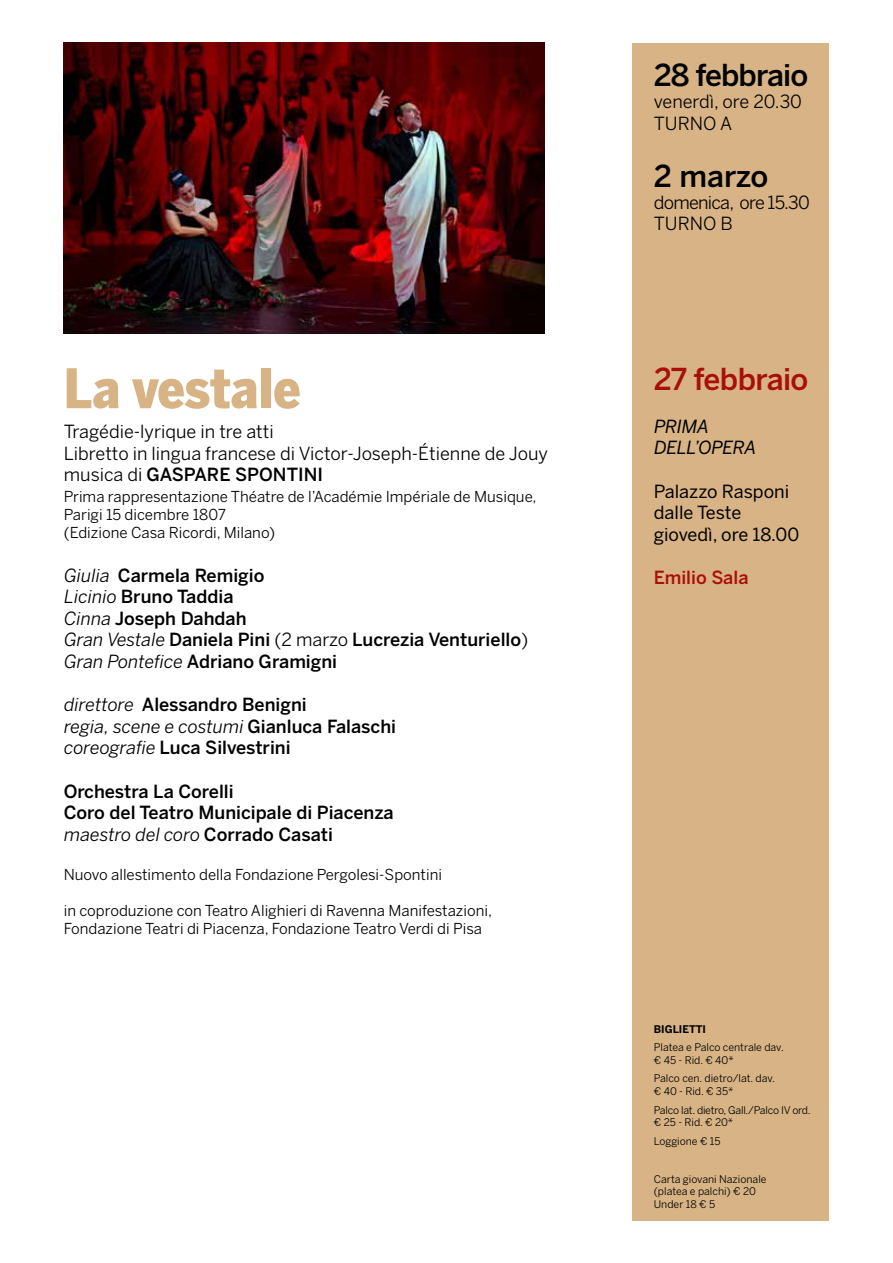
<style>
.page{position:relative;width:893px;height:1263px;background:#fff}
.page>*{position:absolute;margin:0;border:0;box-sizing:border-box;transform-origin:0 0}
.t1{font:900 54px "Benton Sans Cond";color:#d8b385}
.t2{font:500 30px "Benton Sans";letter-spacing:-.03em;color:#010202}
.t3{font:500 30px "Benton Sans";letter-spacing:-.02em;color:#a90f09}
.t4{font:500 18px/21.6px "Benton Sans";color:#000}
.t5{font:18px/21.6px "Benton Sans";color:#000}
.t6{font:18px/21.6px "Benton Sans";color:#000}
.t7{font:18px/21.6px "Benton Sans";letter-spacing:-.04em;color:#000}
.t8{font:italic 18px/21.6px "Benton Sans";letter-spacing:-.02em;color:#000}
.t9{font:500 18px "Benton Sans";color:#a90f09}
.t10{font:15px/18px "Benton Sans";color:#000}
.t11{font:10.5px/12.6px "Benton Sans";color:#000}
.t12{font:10.5px/12.6px "Benton Sans";letter-spacing:-.02em;color:#000}
.t13{font:700 10.5px "Benton Sans";color:#000}
.s1{font-weight:500}
.s2{font-weight:400;font-style:italic}
.s3{font-weight:400}
</style>
<div class="page">
<img style="left:64px;top:43px;width:481px;height:291px">
<div style="left:632px;top:43px;width:197px;height:1177px;background:#d8b385"></div>
<h1 class="t1" style="left:64px;top:357px;width:238px">La vestale</h1>
<p class="t5" style="left:64px;top:421px;width:486px">Tragédie-lyrique in tre atti<br>Libretto in lingua francese di Victor-Joseph-Étienne de Jouy musica di <span class="s1">GASPARE SPONTINI</span></p>
<p class="t10" style="left:64px;top:488px;width:474px">Prima rappresentazione Théatre de l’Académie Impériale de Musique,<br>Parigi 15 dicembre 1807<br>(Edizione Casa Ricordi, Milano)</p>
<p class="t4" style="left:64px;top:564px;width:466px"><span class="s2">Giulia</span> Carmela Remigio<br><span class="s2">Licinio</span> Bruno Taddia<br><span class="s2">Cinna</span> Joseph Dahdah<br><span class="s2">Gran Vestale</span> Daniela Pini <span class="s3">(2 marzo</span> Lucrezia Venturiello<span class="s3">)<br></span><span class="s2">Gran Pontefice</span> Adriano Gramigni</p>
<p class="t4" style="left:64px;top:694px;width:334px"><span class="s2">direttore</span> Alessandro Benigni<br><span class="s2">regia, scene e costumi</span> Gianluca Falaschi <span class="s2">coreografie</span> Luca Silvestrini</p>
<p class="t4" style="left:64px;top:780px;width:332px">Orchestra La Corelli<br>Coro del Teatro Municipale di Piacenza <span class="s2">maestro del coro</span> Corrado Casati</p>
<p class="t10" style="left:64px;top:866px;width:380px">Nuovo allestimento della Fondazione Pergolesi-Spontini</p>
<p class="t10" style="left:64px;top:902px;width:430px">in coproduzione con Teatro Alighieri di Ravenna Manifestazioni,<br>Fondazione Teatri di Piacenza, Fondazione Teatro Verdi di Pisa</p>
<h2 class="t2" style="left:654px;top:58px;width:156px">28 febbraio</h2>
<p class="t5" style="left:654px;top:90px;width:150px">venerdì, ore 20.30<br>TURNO A</p>
<h2 class="t2" style="left:654px;top:158px;width:116px">2 marzo</h2>
<p class="t7" style="left:654px;top:191px;width:158px">domenica, ore 15.30<br>TURNO B</p>
<h2 class="t3" style="left:654px;top:361px;width:156px">27 febbraio</h2>
<p class="t8" style="left:654px;top:415px;width:104px">PRIMA<br>DELL’OPERA</p>
<p class="t6" style="left:654px;top:480px;width:147px">Palazzo Rasponi dalle Teste giovedì, ore 18.00</p>
<p class="t9" style="left:654px;top:567px;width:96px">Emilio Sala</p>
<p class="t13" style="left:654px;top:1022px;width:54px">BIGLIETTI</p>
<p class="t11" style="left:654px;top:1041px;width:132px">Platea e Palco centrale dav. € 45 - Rid. € 40*</p>
<p class="t11" style="left:654px;top:1072px;width:123px">Palco cen. dietro/lat. dav. € 40 - Rid. € 35*</p>
<p class="t12" style="left:654px;top:1103px;width:158px">Palco lat. dietro, Gall./Palco IV ord. € 25 - Rid. € 20*</p>
<p class="t11" style="left:654px;top:1134px;width:68px">Loggione € 15</p>
<p class="t11" style="left:654px;top:1172px;width:114px">Carta giovani Nazionale (platea e palchi) € 20<br>Under 18 € 5</p>
</div>
